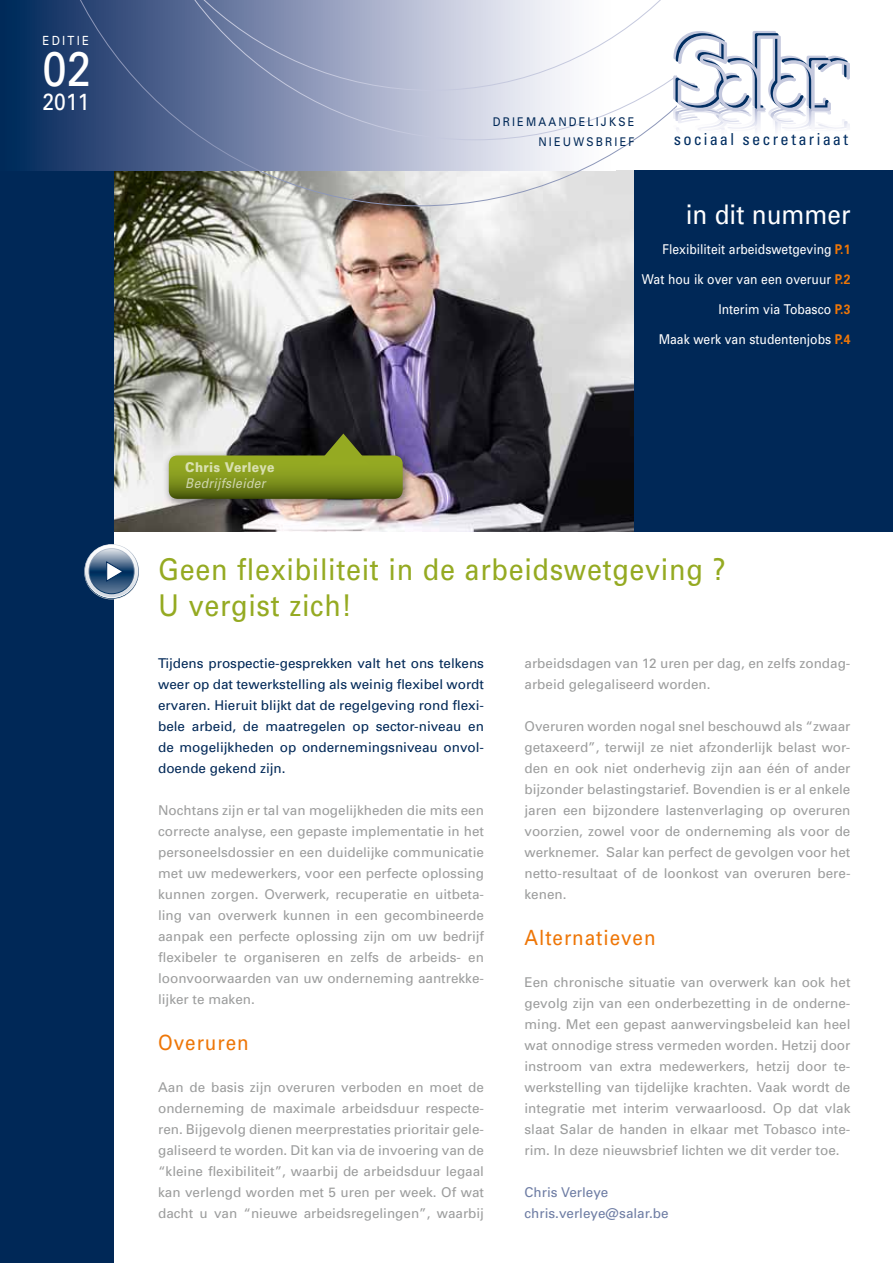
<style>
.page{position:relative;width:893px;height:1263px;background:#fff}
.page>*{position:absolute;margin:0;border:0;box-sizing:border-box;transform-origin:0 0}
.t1{font:48.6px "Univers";color:#fff;scale:.9 1}
.t2{font:30px/36px "Univers";letter-spacing:.025em;color:#95aa22;scale:.9 1}
.t3{font:27px "Univers";color:#fff;scale:.9 1}
.t4{font:23.4px "Univers";color:#fff;scale:.9 1}
.t5{font:21px "Univers";letter-spacing:.05em;color:#ee7607;scale:.9 1}
.t6{font:condensed 16.5px "Univers";letter-spacing:.13em;color:#002d61}
.t7{font:13.5px/21px "Univers";color:#9c9d9d;text-align:justify}
.t8{font:13.5px/21px "Univers";color:#002857;text-align:justify}
.t9{font:13.5px "Univers";color:#fff;scale:.9 1}
.t10{font:13.5px/21px "Univers";color:#6e7da4}
.t11{font:italic 13.5px "Univers";letter-spacing:.025em;color:#fff;scale:.9 1}
.t12{font:900 13.5px "Univers";letter-spacing:.025em;color:#fff;scale:.9 1}
.t13{font:12.6px "Univers";letter-spacing:.2em;color:#fff;scale:.9 1}
.t14{font:12px/19.5px "Univers";letter-spacing:.2em;color:#002857;text-align:right;scale:.9 1}
.s1{font-weight:700;color:#ee7607}
</style>
<div class="page">
<img style="left:113px;top:206px;width:521px;height:325px">
<div style="left:0;top:0;width:113px;height:1263px;background:#002857"></div>
<div style="left:634px;top:170px;width:259px;height:361px;background:#002857"></div>
<div style="left:0;top:0;width:616px;height:170px;background:#012e5e"></div>
<svg style="left:37px;top:0;width:636px;height:206px"></svg>
<svg style="left:673px;top:31px;width:177px;height:100px"></svg>
<div style="left:163px;top:427px;width:250px;height:81px;background:#1a1a18;opacity:.5"></div>
<svg style="left:169px;top:433px;width:234px;height:66px"></svg>
<svg style="left:84px;top:544px;width:55px;height:55px"></svg>
<svg style="left:85px;top:545px;width:53px;height:53px"></svg>
<svg style="left:89px;top:549px;width:45px;height:44px"></svg>
<svg style="left:85px;top:561px;width:53px;height:37px"></svg>
<p class="t13" style="left:43px;top:33px;width:53px">EDITIE</p>
<h1 class="t1" style="left:43px;top:41px;width:56px">02</h1>
<h3 class="t4" style="left:43px;top:88px;width:54px">2011</h3>
<p class="t12" style="left:185px;top:458px;width:101px">Chris Verleye</p>
<p class="t11" style="left:185px;top:475px;width:91px">Bedrijfsleider</p>
<p class="t14" style="left:493px;top:112px;width:159px">DRIEMAANDELIJKSE<br>NIEUWSBRIEF</p>
<p class="t6" style="left:674px;top:129px;width:176px">sociaal secretariaat</p>
<h3 class="t3" style="left:686px;top:199px;width:185px">in dit nummer</h3>
<p class="t9" style="left:662px;top:242px;width:210px">Flexibiliteit arbeidswetgeving <span class="s1">P.1</span></p>
<p class="t9" style="left:642px;top:272px;width:233px">Wat hou ik over van een overuur <span class="s1">P.2</span></p>
<p class="t9" style="left:718px;top:302px;width:148px">Interim via Tobasco <span class="s1">P.3</span></p>
<p class="t9" style="left:659px;top:332px;width:215px">Maak werk van studentenjobs <span class="s1">P.4</span></p>
<h2 class="t2" style="left:158px;top:552px;width:632px">Geen flexibiliteit in de arbeidswetgeving ?<br>U vergist zich!</h2>
<p class="t8" style="left:158px;top:653px;width:327px">Tijdens prospectie-gesprekken valt het ons telkens weer op dat tewerkstelling als weinig flexibel wordt ervaren. Hieruit blijkt dat de regelgeving rond flexi&shy;bele arbeid, de maatregelen op sector-niveau en de mogelijkheden op ondernemingsniveau onvol&shy;doende gekend zijn.</p>
<p class="t7" style="left:158px;top:800px;width:327px">Nochtans zijn er tal van mogelijkheden die mits een correcte analyse, een gepaste implementatie in het personeelsdossier en een duidelijke communicatie met uw medewerkers, voor een perfecte oplossing kunnen zorgen. Overwerk, recuperatie en uitbeta&shy;ling van overwerk kunnen in een gecombineerde aanpak een perfecte oplossing zijn om uw bedrijf flexibeler te organiseren en zelfs de arbeids- en loonvoorwaarden van uw onderneming aantrekke&shy;lijker te maken.</p>
<h3 class="t5" style="left:158px;top:1030px;width:102px">Overuren</h3>
<p class="t7" style="left:158px;top:1077px;width:327px">Aan de basis zijn overuren verboden en moet de onderneming de maximale arbeidsduur respecte&shy;ren. Bijgevolg dienen meerprestaties prioritair gele&shy;galiseerd te worden. Dit kan via de invoering van de “kleine flexibiliteit”, waarbij de arbeidsduur legaal kan verlengd worden met 5 uren per week. Of wat dacht u van “nieuwe arbeidsregelingen”, waarbij</p>
<p class="t7" style="left:525px;top:653px;width:327px">arbeidsdagen van 12 uren per dag, en zelfs zondag&shy;arbeid gelegaliseerd worden.</p>
<p class="t7" style="left:525px;top:716px;width:327px">Overuren worden nogal snel beschouwd als “zwaar getaxeerd”, terwijl ze niet afzonderlijk belast wor&shy;den en ook niet onderhevig zijn aan één of ander bijzonder belastingstarief. Bovendien is er al enkele jaren een bijzondere lastenverlaging op overuren voorzien, zowel voor de onderneming als voor de werknemer. Salar kan perfect de gevolgen voor het netto-resultaat of de loonkost van overuren bere&shy;kenen.</p>
<h3 class="t5" style="left:524px;top:925px;width:147px">Alternatieven</h3>
<p class="t7" style="left:524px;top:972px;width:327px">Een chronische situatie van overwerk kan ook het gevolg zijn van een onderbezetting in de onderne&shy;ming. Met een gepast aanwervingsbeleid kan heel wat onnodige stress vermeden worden. Hetzij door instroom van extra medewerkers, hetzij door te&shy;werkstelling van tijdelijke krachten. Vaak wordt de integratie met interim verwaarloosd. Op dat vlak slaat Salar de handen in elkaar met Tobasco inte&shy;rim. In deze nieuwsbrief lichten we dit verder toe.</p>
<p class="t10" style="left:524px;top:1182px;width:146px">Chris Verleye chris.verleye@salar.be</p>
</div>
